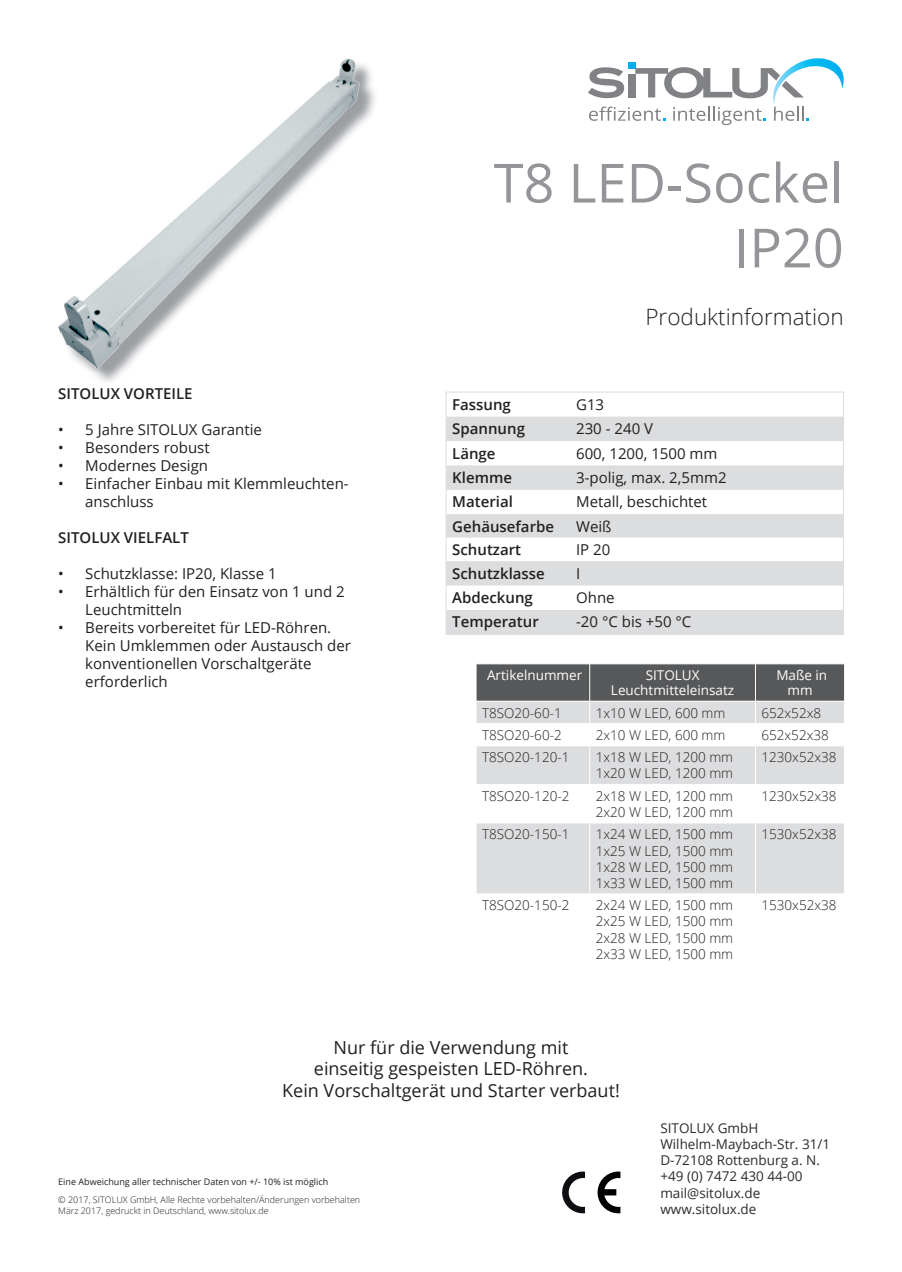
<style>
.page{position:relative;width:902px;height:1272px;background:#fff}
.page>*{position:absolute;margin:0;border:0;box-sizing:border-box;transform-origin:0 0}
.t1{font:54px/64.8px "Open Sans";color:#939598;text-align:right}
.t2{font:300 22.5px "Open Sans";color:#231f20}
.t3{font:18px/21.6px "Open Sans";color:#231f20;text-align:center}
.t4{font:15px/18px "Open Sans";color:#231f20}
.t5{font:600 15px "Open Sans";color:#231f20}
.t6{font:300 13.5px/16.2px "Open Sans";color:#231f20}
.t7{font:13.5px/16.2px "Open Sans";color:#292c2f}
.t8{font:13.5px/15px "Open Sans";color:#fff;text-align:center}
.t9{font:300 9px/10.8px "Open Sans";color:#231f20}
.t10{font:9px "Open Sans";color:#231f20}
</style>
<div class="page">
<svg style="left:588px;top:58px;width:255px;height:67px"></svg>
<svg style="left:562px;top:1171px;width:23px;height:42px"></svg>
<svg style="left:597px;top:1171px;width:23px;height:42px"></svg>
<svg style="left:448px;top:416px;width:393px;height:216px;fill:#dcdddf"></svg>
<div style="left:446px;top:392px;width:397px;height:242px;border:1px solid #dcdddf"></div>
<svg style="left:477px;top:746px;width:367px;height:147px;fill:#dcdddf"></svg>
<svg style="left:476px;top:664px;width:368px;height:59px;background:#8b8c8e"></svg>
<hr style="left:589px;top:746px;width:1px;height:38px;background:#fff">
<hr style="left:755px;top:746px;width:1px;height:38px;background:#fff">
<hr style="left:476px;top:784px;width:113px;height:1px;background:#fff">
<hr style="left:589px;top:784px;width:166px;height:1px;background:#fff">
<hr style="left:589px;top:784px;width:1px;height:38px;background:#fff">
<hr style="left:755px;top:784px;width:89px;height:1px;background:#fff">
<hr style="left:755px;top:784px;width:1px;height:38px;background:#fff">
<hr style="left:476px;top:822px;width:113px;height:1px;background:#fff">
<hr style="left:589px;top:822px;width:166px;height:1px;background:#fff">
<hr style="left:589px;top:823px;width:1px;height:70px;background:#fff">
<hr style="left:755px;top:822px;width:89px;height:1px;background:#fff">
<hr style="left:755px;top:823px;width:1px;height:70px;background:#fff">
<hr style="left:476px;top:664px;width:1px;height:37px;background:#fff">
<hr style="left:589px;top:664px;width:1px;height:37px;background:#fff">
<hr style="left:755px;top:664px;width:1px;height:37px;background:#fff">
<img style="left:89px;top:64px;width:286px;height:318px">
<img style="left:61px;top:61px;width:298px;height:309px">
<h1 class="t1" style="left:493px;top:149px;width:351px">T8 LED-Sockel<br>IP20</h1>
<p class="t5" style="left:58px;top:383px;width:136px">SITOLUX VORTEILE</p>
<p class="t4" style="left:58px;top:420px;width:205px">• 5 Jahre SITOLUX Garantie</p>
<p class="t4" style="left:58px;top:438px;width:153px">• Besonders robust</p>
<p class="t4" style="left:58px;top:456px;width:151px">• Modernes Design</p>
<p class="t4" style="left:85px;top:474px;width:265px;text-indent:-27px">• Einfacher Einbau mit Klemmleuchten&shy;anschluss</p>
<p class="t5" style="left:58px;top:527px;width:132px">SITOLUX VIELFALT</p>
<p class="t4" style="left:58px;top:564px;width:220px">• Schutzklasse: IP20, Klasse 1</p>
<p class="t4" style="left:85px;top:582px;width:261px;text-indent:-27px">• Erhältlich für den Einsatz von 1 und 2<br>Leuchtmitteln</p>
<p class="t4" style="left:85px;top:618px;width:267px;text-indent:-27px">• Bereits vorbereitet für LED-Röhren.<br>Kein Umklemmen oder Austausch der konventionellen Vorschaltgeräte erforderlich</p>
<h2 class="t2" style="left:645px;top:301px;width:200px">Produktinformation</h2>
<p class="t5" style="left:452px;top:394px;width:60px">Fassung</p>
<p class="t4" style="left:576px;top:395px;width:30px">G13</p>
<p class="t5" style="left:452px;top:418px;width:74px">Spannung</p>
<p class="t4" style="left:576px;top:419px;width:78px">230 - 240 V</p>
<p class="t5" style="left:452px;top:443px;width:45px">Länge</p>
<p class="t4" style="left:576px;top:443px;width:143px">600, 1200, 1500 mm</p>
<p class="t5" style="left:452px;top:467px;width:61px">Klemme</p>
<p class="t4" style="left:576px;top:468px;width:152px">3-polig, max. 2,5mm2</p>
<p class="t5" style="left:452px;top:491px;width:62px">Material</p>
<p class="t4" style="left:576px;top:492px;width:133px">Metall, beschichtet</p>
<p class="t5" style="left:452px;top:516px;width:103px">Gehäusefarbe</p>
<p class="t4" style="left:576px;top:517px;width:37px">Weiß</p>
<p class="t5" style="left:452px;top:539px;width:70px">Schutzart</p>
<p class="t4" style="left:576px;top:540px;width:36px">IP 20</p>
<p class="t5" style="left:452px;top:563px;width:94px">Schutzklasse</p>
<p class="t4" style="left:576px;top:564px;width:6px">I</p>
<p class="t5" style="left:452px;top:587px;width:82px">Abdeckung</p>
<p class="t4" style="left:576px;top:588px;width:40px">Ohne</p>
<p class="t5" style="left:452px;top:611px;width:88px">Temperatur</p>
<p class="t4" style="left:576px;top:612px;width:117px">-20 °C bis +50 °C</p>
<p class="t8" style="left:487px;top:667px;width:97px">Artikelnummer</p>
<p class="t8" style="left:611px;top:667px;width:125px">SITOLUX<br>Leuchtmitteleinsatz</p>
<p class="t8" style="left:776px;top:667px;width:52px">Maße in mm</p>
<p class="t6" style="left:482px;top:704px;width:81px">T8SO20-60-1</p>
<p class="t6" style="left:595px;top:704px;width:131px">1x10 W LED, 600 mm</p>
<p class="t6" style="left:761px;top:704px;width:61px">652x52x8</p>
<p class="t6" style="left:482px;top:726px;width:81px">T8SO20-60-2</p>
<p class="t6" style="left:595px;top:726px;width:131px">2x10 W LED, 600 mm</p>
<p class="t6" style="left:761px;top:726px;width:69px">652x52x38</p>
<p class="t6" style="left:482px;top:748px;width:89px">T8SO20-120-1</p>
<p class="t6" style="left:595px;top:748px;width:139px">1x18 W LED, 1200 mm<br>1x20 W LED, 1200 mm</p>
<p class="t6" style="left:761px;top:748px;width:77px">1230x52x38</p>
<p class="t6" style="left:482px;top:787px;width:89px">T8SO20-120-2</p>
<p class="t6" style="left:595px;top:787px;width:139px">2x18 W LED, 1200 mm<br>2x20 W LED, 1200 mm</p>
<p class="t6" style="left:761px;top:787px;width:77px">1230x52x38</p>
<p class="t6" style="left:482px;top:826px;width:89px">T8SO20-150-1</p>
<p class="t6" style="left:595px;top:826px;width:139px;text-align:justify">1x24 W LED, 1500 mm 1x25 W LED, 1500 mm 1x28 W LED, 1500 mm 1x33 W LED, 1500 mm</p>
<p class="t6" style="left:761px;top:826px;width:77px">1530x52x38</p>
<p class="t6" style="left:482px;top:896px;width:89px">T8SO20-150-2</p>
<p class="t6" style="left:595px;top:896px;width:139px;text-align:justify">2x24 W LED, 1500 mm 2x25 W LED, 1500 mm 2x28 W LED, 1500 mm 2x33 W LED, 1500 mm</p>
<p class="t6" style="left:761px;top:896px;width:77px">1530x52x38</p>
<p class="t3" style="left:282px;top:1035px;width:339px">Nur für die Verwendung mit<br>einseitig gespeisten LED-Röhren.<br>Kein Vorschaltgerät und Starter verbaut!</p>
<p class="t10" style="left:58px;top:1175px;width:271px">Eine Abweichung aller technischer Daten von +/- 10% ist möglich</p>
<p class="t9" style="left:58px;top:1193px;width:303px">© 2017, SITOLUX GmbH, Alle Rechte vorbehalten/Änderungen vorbehalten<br>März 2017, gedruckt in Deutschland, www.sitolux.de</p>
<p class="t7" style="left:660px;top:1119px;width:171px">SITOLUX GmbH<br>Wilhelm-Maybach-Str. 31/1<br>D-72108 Rottenburg a. N. +49 (0) 7472 430 44-00 mail@sitolux.de www.sitolux.de</p>
</div>
